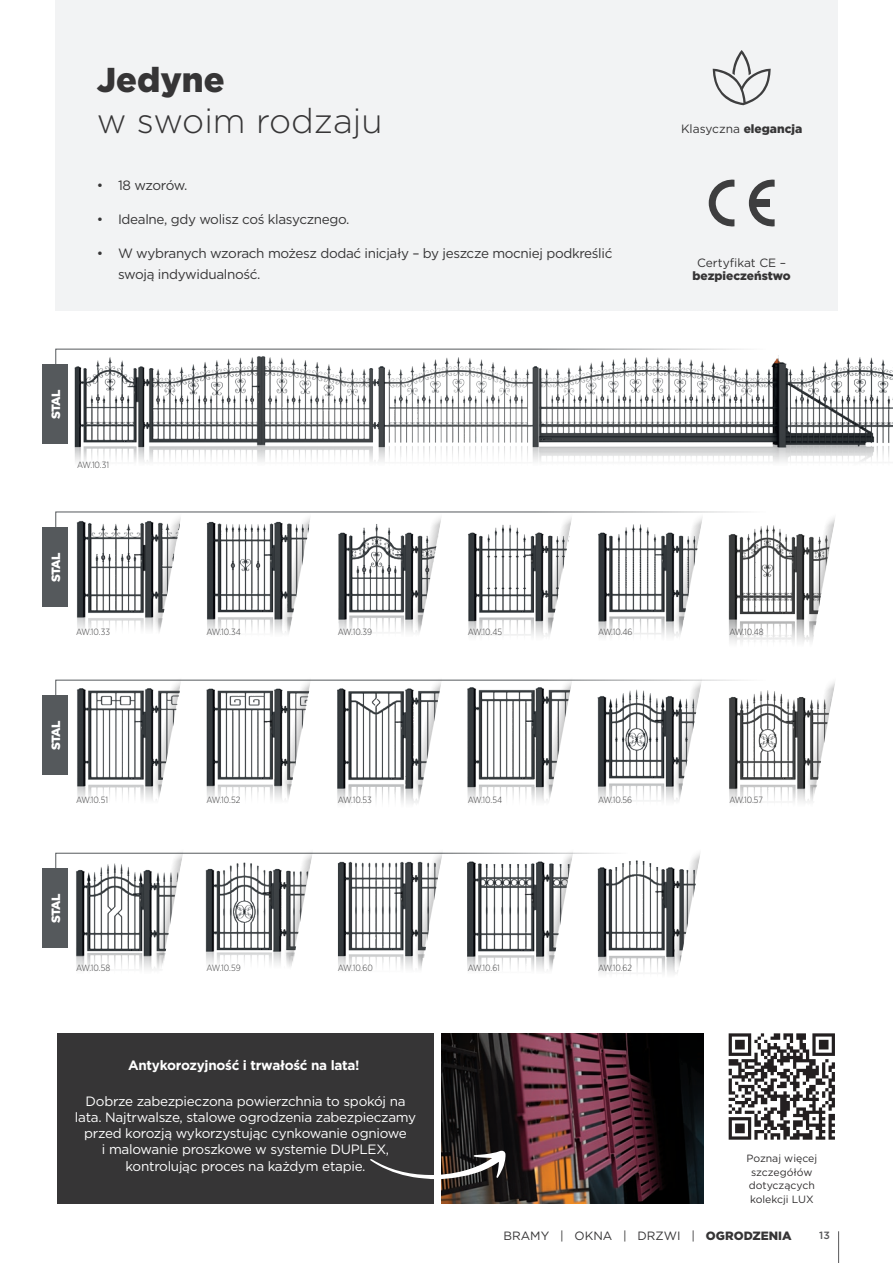
<style>
.page{position:relative;width:893px;height:1263px;background:#fff}
.page>*{position:absolute;margin:0;border:0;box-sizing:border-box;transform-origin:0 0}
._22_Roboto{font:300 34.5px "Gotham";color:#363536}
._22_Roboto-2{font:900 34.5px "Gotham";color:#363536}
._15_Roboto{font:13.5px/16.2px "Gotham";letter-spacing:-.02em;color:#fff;text-align:center}
._12_Roboto{font:13.5px/21px "Gotham";letter-spacing:-.025em;color:#363536}
._15_Roboto-2{font:700 13.5px "Gotham";letter-spacing:-.02em;color:#fff}
.t1{font:12px "Gotham";color:#363536}
.t2{font:900 12px/13.5px "Gotham";color:#363536;text-align:center}
.t3{font:900 12px "Gotham";letter-spacing:-.07em;color:#fff}
.t4{font:10.5px "Gotham";color:#312f30}
.t5{font:500 10.5px "Gotham";color:#57585a}
.t6{font:300 9px "Gotham Narrow";color:#3e3e3f}
.s1{font-weight:900}
.s2{font-weight:400}
</style>
<div class="page">
<hr style="left:838px;top:1231px;width:1px;height:32px;background:#57585a">
<div style="left:55px;top:0;width:783px;height:310px;background:#f2f3f4"></div>
<img style="left:76px;top:607px;width:59px;height:23px">
<img style="left:75px;top:357px;width:818px;height:106px">
<img style="left:207px;top:607px;width:57px;height:26px">
<img style="left:338px;top:607px;width:57px;height:26px">
<img style="left:468px;top:607px;width:58px;height:30px">
<img style="left:598px;top:607px;width:58px;height:30px">
<img style="left:728px;top:607px;width:85px;height:36px">
<img style="left:77px;top:775px;width:58px;height:25px">
<img style="left:206px;top:775px;width:58px;height:25px">
<img style="left:337px;top:775px;width:82px;height:29px">
<img style="left:467px;top:775px;width:59px;height:27px">
<img style="left:597px;top:775px;width:58px;height:27px">
<img style="left:729px;top:775px;width:76px;height:28px">
<img style="left:76px;top:948px;width:61px;height:22px">
<img style="left:205px;top:948px;width:61px;height:17px">
<img style="left:338px;top:948px;width:58px;height:21px">
<img style="left:467px;top:948px;width:60px;height:23px">
<img style="left:597px;top:948px;width:80px;height:26px">
<svg style="left:135px;top:607px;width:30px;height:25px"></svg>
<svg style="left:135px;top:775px;width:29px;height:25px"></svg>
<svg style="left:137px;top:948px;width:29px;height:22px"></svg>
<svg style="left:264px;top:607px;width:30px;height:27px"></svg>
<svg style="left:264px;top:775px;width:29px;height:25px"></svg>
<svg style="left:266px;top:948px;width:30px;height:19px"></svg>
<svg style="left:395px;top:607px;width:30px;height:26px"></svg>
<svg style="left:395px;top:775px;width:29px;height:27px"></svg>
<svg style="left:396px;top:948px;width:30px;height:22px"></svg>
<svg style="left:526px;top:607px;width:30px;height:30px"></svg>
<svg style="left:526px;top:775px;width:29px;height:26px"></svg>
<svg style="left:527px;top:948px;width:29px;height:23px"></svg>
<svg style="left:656px;top:607px;width:30px;height:30px"></svg>
<svg style="left:655px;top:775px;width:30px;height:26px"></svg>
<svg style="left:654px;top:948px;width:29px;height:25px"></svg>
<svg style="left:789px;top:607px;width:30px;height:31px"></svg>
<svg style="left:789px;top:775px;width:30px;height:27px"></svg>
<div style="left:57px;top:1033px;width:647px;height:170px;background:#363536"></div>
<img style="left:441px;top:1033px;width:263px;height:170px">
<svg style="left:370px;top:1150px;width:136px;height:29px"></svg>
<div style="left:434px;top:1027px;width:7px;height:184px;background:#fff"></div>
<svg style="left:709px;top:180px;width:25px;height:46px"></svg>
<svg style="left:749px;top:180px;width:25px;height:46px"></svg>
<svg style="left:713px;top:50px;width:58px;height:55px"></svg>
<svg style="left:55px;top:511px;width:780px;height:96px"></svg>
<div style="left:43px;top:527px;width:25px;height:80px;background:#55595c"></div>
<svg style="left:55px;top:348px;width:800px;height:96px"></svg>
<div style="left:43px;top:364px;width:25px;height:80px;background:#55595c"></div>
<svg style="left:55px;top:679px;width:780px;height:96px"></svg>
<div style="left:43px;top:695px;width:25px;height:80px;background:#55595c"></div>
<svg style="left:55px;top:852px;width:645px;height:96px"></svg>
<div style="left:43px;top:868px;width:25px;height:80px;background:#55595c"></div>
<svg style="left:729px;top:1033px;width:106px;height:107px"></svg>
<p class="_22_Roboto-2" style="left:97px;top:56px;width:129px">Jedyne</p>
<p class="_22_Roboto" style="left:97px;top:99px;width:287px">w swoim rodzaju</p>
<p class="_12_Roboto" style="left:97px;top:175px;width:92px">• 18 wzorów.</p>
<p class="_12_Roboto" style="left:97px;top:209px;width:254px">• Idealne, gdy wolisz coś klasycznego.</p>
<p class="_12_Roboto" style="left:118px;top:242px;width:496px;text-indent:-21px">• W wybranych wzorach możesz dodać inicjały – by jeszcze mocniej podkreślić swoją indywidualność.</p>
<p class="t1" style="left:681px;top:121px;width:123px">Klasyczna <span class="s1">elegancja</span></p>
<p class="t2" style="left:692px;top:256px;width:100px"><span class="s2">Certyfikat CE – </span>bezpieczeństwo</p>
<p class="t3" style="left:48px;top:419px;width:31px;rotate:-90deg">STAL</p>
<p class="t6" style="left:77px;top:459px;width:33px">AW.10.31</p>
<p class="t3" style="left:48px;top:582px;width:31px;rotate:-90deg">STAL</p>
<p class="t6" style="left:76px;top:626px;width:35px">AW.10.33</p>
<p class="t3" style="left:48px;top:750px;width:31px;rotate:-90deg">STAL</p>
<p class="t6" style="left:76px;top:794px;width:33px">AW.10.51</p>
<p class="t6" style="left:207px;top:626px;width:36px">AW.10.34</p>
<p class="t6" style="left:207px;top:794px;width:35px">AW.10.52</p>
<p class="t6" style="left:338px;top:626px;width:36px">AW.10.39</p>
<p class="t6" style="left:338px;top:794px;width:35px">AW.10.53</p>
<p class="t3" style="left:48px;top:923px;width:31px;rotate:-90deg">STAL</p>
<p class="t6" style="left:76px;top:962px;width:36px">AW.10.58</p>
<p class="t6" style="left:207px;top:962px;width:36px">AW.10.59</p>
<p class="t6" style="left:338px;top:962px;width:37px">AW.10.60</p>
<p class="_15_Roboto-2" style="left:128px;top:1056px;width:233px">Antykorozyjność i trwałość na lata!</p>
<p class="_15_Roboto" style="left:75px;top:1092px;width:343px">Dobrze zabezpieczona powierzchnia to spokój na lata. Najtrwalsze, stalowe ogrodzenia zabezpieczamy przed korozją wykorzystując cynkowanie ogniowe<br>i malowanie proszkowe w systemie DUPLEX, kontrolując proces na każdym etapie.</p>
<p class="t6" style="left:468px;top:626px;width:36px">AW.10.45</p>
<p class="t6" style="left:598px;top:626px;width:36px">AW.10.46</p>
<p class="t6" style="left:729px;top:626px;width:36px">AW.10.48</p>
<p class="t6" style="left:468px;top:794px;width:36px">AW.10.54</p>
<p class="t6" style="left:598px;top:794px;width:36px">AW.10.56</p>
<p class="t6" style="left:729px;top:794px;width:35px">AW.10.57</p>
<p class="t6" style="left:468px;top:962px;width:34px">AW.10.61</p>
<p class="t6" style="left:598px;top:962px;width:36px">AW.10.62</p>
<p class="t4" style="left:746px;top:1152px;width:72px">Poznaj więcej</p>
<p class="t4" style="left:751px;top:1165px;width:63px">szczegółów</p>
<p class="t4" style="left:749px;top:1179px;width:68px">dotyczących</p>
<p class="t4" style="left:750px;top:1192px;width:65px">kolekcji LUX</p>
<p class="t1" style="left:503px;top:1228px;width:290px">BRAMY | OKNA | DRZWI | <span class="s1">OGRODZENIA</span></p>
<p class="t5" style="left:819px;top:1229px;width:12px">13</p>
</div>
